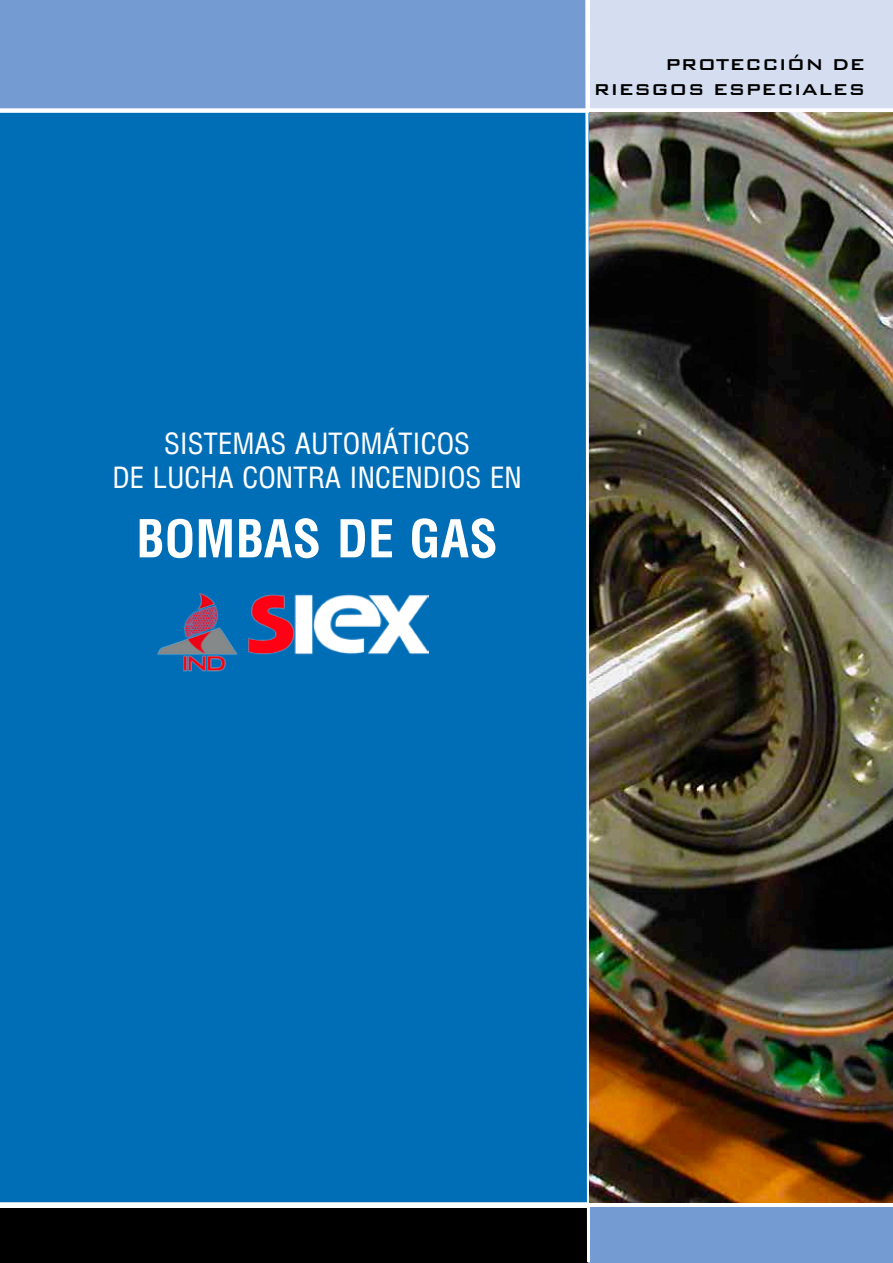
<style>
.page{position:relative;width:893px;height:1263px;background:#fff}
.page>*{position:absolute;margin:0;border:0;box-sizing:border-box;transform-origin:0 0}
.t1{font:700 condensed 51px "Arena";color:#fff}
.t2{font:28.5px/34.2px "Arena Condensed";color:#fff;text-align:center}
.t3{font:500 21px/25.2px "Bank Gothic BT";color:#000;text-align:right}
</style>
<div class="page">
<div style="left:1px;top:110px;width:889px;height:1092px;background:#006eb7"></div>
<div style="left:0;top:1209px;width:893px;height:54px;background:#000"></div>
<div style="left:588px;top:1208px;width:305px;height:55px;background:#759cd2"></div>
<div style="left:0;top:0;width:585px;height:110px;background:#759cd2"></div>
<div style="left:590px;top:0;width:303px;height:110px;background:#d4def0"></div>
<div style="left:0;top:108px;width:893px;height:5px;background:#fff"></div>
<svg style="left:584px;top:0;width:7px;height:1263px"></svg>
<img style="left:589px;top:113px;width:304px;height:1089px">
<img style="left:157px;top:594px;width:272px;height:78px">
<p class="t3" style="left:593px;top:51px;width:273px">PROTECCIÓN DE<br>RIESGOS ESPECIALES</p>
<p class="t2" style="left:112px;top:427px;width:411px">SISTEMAS AUTOMÁTICOS<br>DE LUCHA CONTRA INCENDIOS EN</p>
<h1 class="t1" style="left:136px;top:508px;width:363px">BOMBAS DE GAS</h1>
</div>
